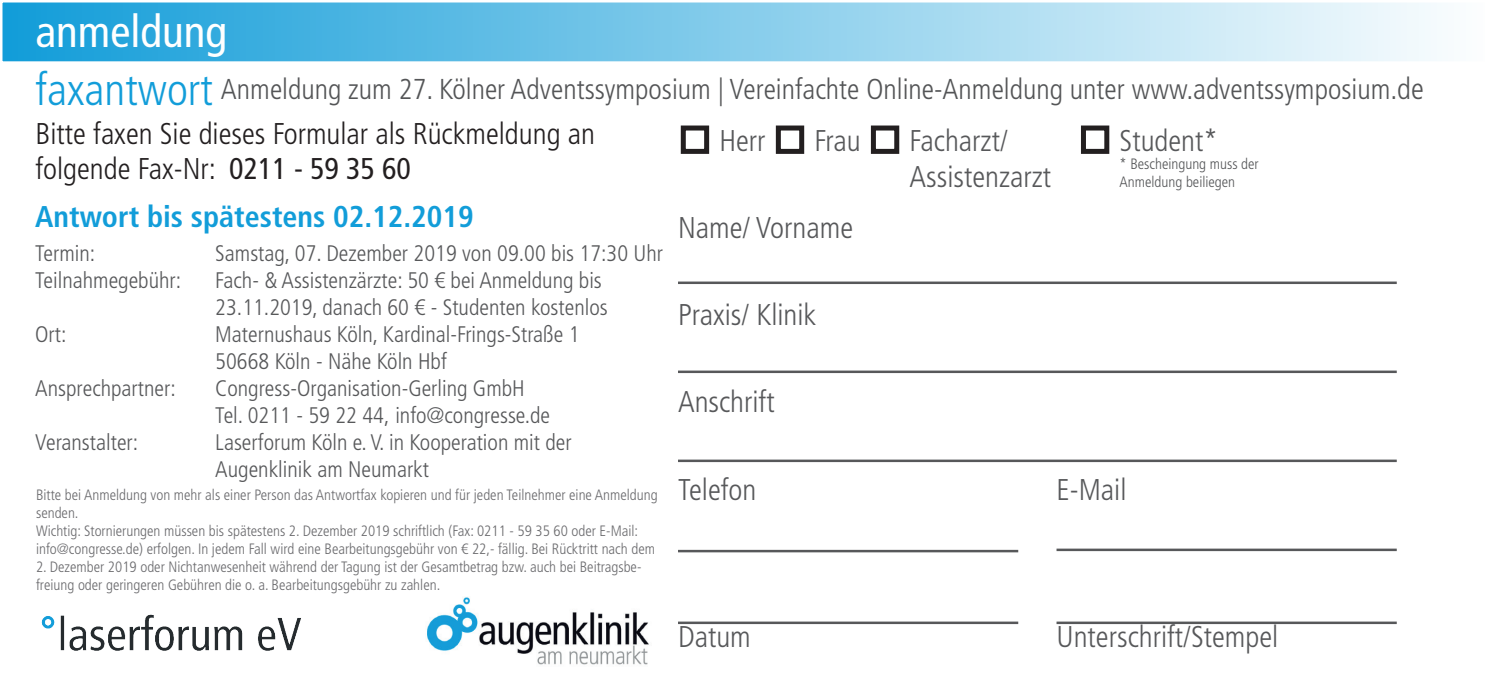
<style>
.page{position:relative;width:1485px;height:695px;background:#fff}
.page>*{position:absolute;margin:0;border:0;box-sizing:border-box;transform-origin:0 0}
.t1{font:300 condensed 45px "Frutiger LT Std";color:#129dd9}
.t2{font:condensed 45px "Frutiger LT Std";color:#fff}
.t3{font:300 condensed 30px "Frutiger LT Std";color:#57585a}
.t4{font:300 condensed 30px "Frutiger LT Std";color:#231f20}
.t5{font:700 condensed 30px "Frutiger LT Std";color:#129dd9}
.t6{font:300 condensed 28.75px "Frutiger LT Std";color:#545557}
.t7{font:300 condensed 22.5px/27px "Frutiger LT Std";color:#57585a}
.t8{font:300 condensed 15px/18px "Frutiger LT Std";color:#6b6b6e}
.t9{font:300 condensed 15px/18px "Frutiger LT Std";color:#57585a}
.s1{font-size:30px}
.s2{font-weight:400}
</style>
<div class="page">
<svg style="left:2px;top:2px;width:1435px;height:60px;background:#85cceb"></svg>
<div style="left:681px;top:125px;width:28px;height:29px;border:5px solid #231f20"></div>
<div style="left:776px;top:125px;width:28px;height:29px;border:5px solid #231f20"></div>
<div style="left:871px;top:125px;width:28px;height:29px;border:5px solid #231f20"></div>
<div style="left:1081px;top:125px;width:28px;height:29px;border:5px solid #231f20"></div>
<hr style="left:678px;top:281px;width:718px;height:3px;background:#57585a">
<hr style="left:678px;top:370px;width:718px;height:3px;background:#57585a">
<hr style="left:678px;top:459px;width:718px;height:3px;background:#57585a">
<hr style="left:678px;top:549px;width:340px;height:3px;background:#57585a">
<hr style="left:1056px;top:548px;width:340px;height:3px;background:#57585a">
<hr style="left:1056px;top:621px;width:340px;height:3px;background:#57585a">
<hr style="left:678px;top:621px;width:340px;height:3px;background:#57585a">
<img style="left:41px;top:614px;width:260px;height:37px">
<img style="left:427px;top:597px;width:222px;height:68px">
<p class="t2" style="left:35px;top:6px;width:193px">anmeldung</p>
<p class="t1" style="left:35px;top:64px;width:179px">faxantwort</p>
<p class="t6" style="left:221px;top:72px;width:1204px">Anmeldung zum 27. Kölner Adventssymposium | Vereinfachte Online-Anmeldung unter www.adventssymposium.<span class="s1">de</span></p>
<p class="t4" style="left:35px;top:117px;width:561px">Bitte faxen Sie dieses Formular als Rückmeldung an</p>
<p class="t4" style="left:35px;top:152px;width:377px">folgende Fax-Nr: <span class="s2">0211 - 59 35 60</span></p>
<p class="t5" style="left:35px;top:199px;width:440px">Antwort bis spätestens 02.12.2019</p>
<p class="t7" style="left:35px;top:240px;width:62px">Termin:</p>
<p class="t7" style="left:215px;top:240px;width:449px">Samstag, 07. Dezember 2019 von 09.00 bis 17:30 Uhr</p>
<p class="t7" style="left:35px;top:267px;width:147px">Teilnahmegebühr:</p>
<p class="t7" style="left:215px;top:267px;width:394px">Fach- &amp; Assistenzärzte: 50 € bei Anmeldung bis<br>23.11.2019, danach 60 € - Studenten kostenlos</p>
<p class="t7" style="left:35px;top:321px;width:33px">Ort:</p>
<p class="t7" style="left:215px;top:321px;width:366px">Maternushaus Köln, Kardinal-Frings-Straße 1</p>
<p class="t7" style="left:215px;top:348px;width:233px">50668 Köln - Nähe Köln Hbf</p>
<p class="t7" style="left:35px;top:375px;width:142px">Ansprechpartner:</p>
<p class="t7" style="left:215px;top:375px;width:311px">Congress-Organisation-Gerling GmbH</p>
<p class="t7" style="left:215px;top:402px;width:336px">Tel. 0211 - 59 22 44, info@congresse.de</p>
<p class="t7" style="left:35px;top:429px;width:104px">Veranstalter:</p>
<p class="t7" style="left:215px;top:429px;width:358px">Laserforum Köln e. V. in Kooperation mit der</p>
<p class="t7" style="left:215px;top:456px;width:215px">Augenklinik am Neumarkt</p>
<p class="t8" style="left:36px;top:485px;width:623px">Bitte bei Anmeldung von mehr als einer Person das Antwortfax kopieren und für jeden Teilnehmer eine Anmeldung senden.<br>Wichtig: Stornierungen müssen bis spätestens 2. Dezember 2019 schriftlich (Fax: 0211 - 59 35 60 oder E-Mail: info@congresse.de) erfolgen. In jedem Fall wird eine Bearbeitungsgebühr von € 22,- fällig. Bei Rücktritt nach dem</p>
<p class="t8" style="left:36px;top:557px;width:607px">2. Dezember 2019 oder Nichtanwesenheit während der Tagung ist der Gesamtbetrag bzw. auch bei Beitragsbe&shy;freiung oder geringeren Gebühren die o. a. Bearbeitungsgebühr zu zahlen.</p>
<p class="t3" style="left:719px;top:123px;width:48px">Herr</p>
<p class="t3" style="left:814px;top:123px;width:48px">Frau</p>
<p class="t3" style="left:909px;top:123px;width:100px">Facharzt/</p>
<p class="t3" style="left:909px;top:159px;width:143px">Assistenzarzt</p>
<p class="t3" style="left:678px;top:211px;width:177px">Name/ Vorname</p>
<p class="t3" style="left:678px;top:298px;width:140px">Praxis/ Klinik</p>
<p class="t3" style="left:678px;top:385px;width:98px">Anschrift</p>
<p class="t3" style="left:1119px;top:123px;width:100px">Student*</p>
<p class="t9" style="left:1119px;top:155px;width:141px">* Bescheingung muss der<br>Anmeldung beiliegen</p>
<p class="t3" style="left:678px;top:472px;width:80px">Telefon</p>
<p class="t3" style="left:1056px;top:472px;width:71px">E-Mail</p>
<p class="t3" style="left:678px;top:619px;width:74px">Datum</p>
<p class="t3" style="left:1056px;top:619px;width:223px">Unterschrift/Stempel</p>
</div>
